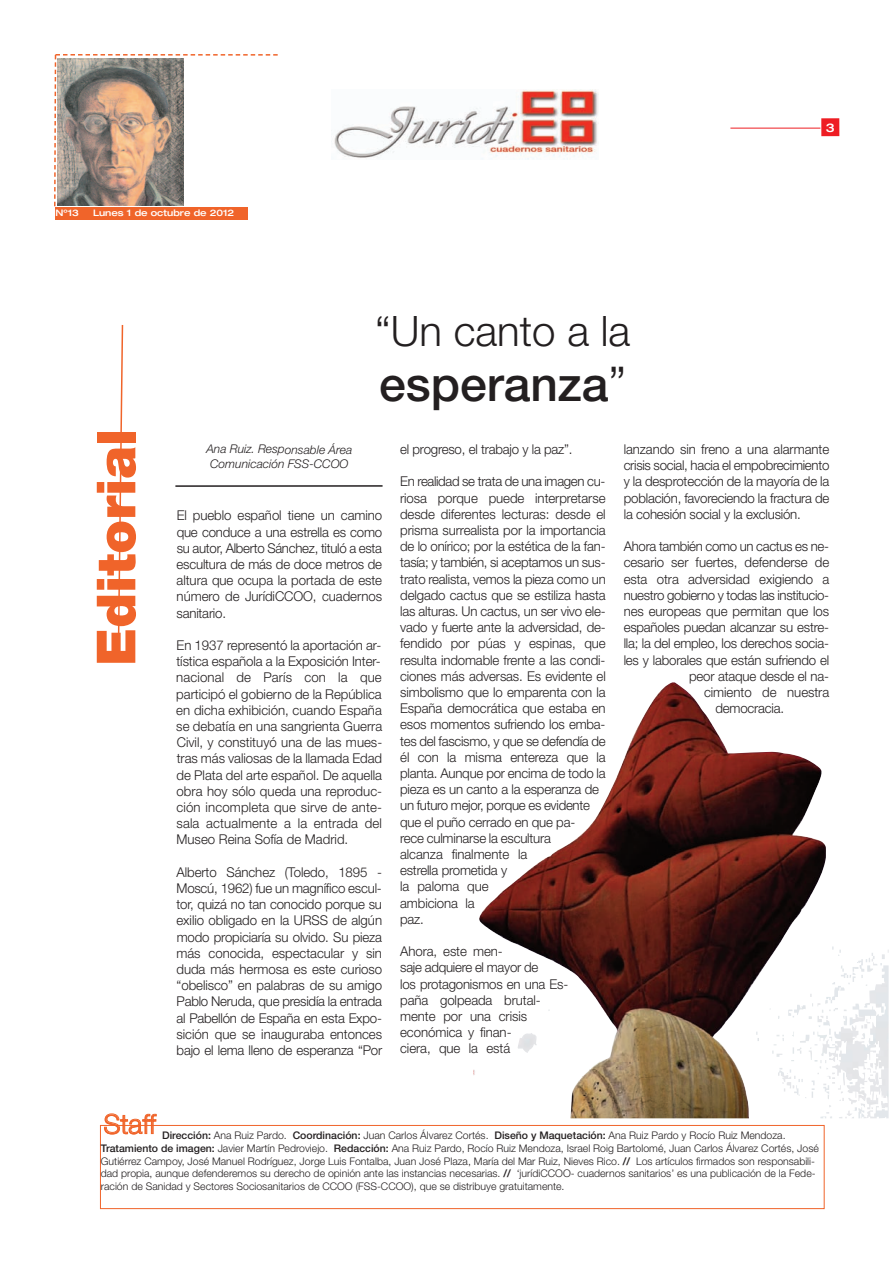
<style>
.page{position:relative;width:893px;height:1263px;background:#fff}
.page>*{position:absolute;margin:0;border:0;box-sizing:border-box;transform-origin:0 0}
.t1{font:900 54px "Helvetica Neue LT";color:#f0642a}
.t2{font:500 48px "Helvetica Neue CE";color:#231f20}
.t3{font:300 42px "Helvetica Neue LT";color:#231f20}
.t4{font:300 27px "Helvetica Neue LT";letter-spacing:-.005em;color:#f0642a}
.t5{font:300 13.5px/16.2px "Helvetica Neue LT";letter-spacing:-.015em;color:#231f20;text-align:justify}
.t6{font:italic 300 12px/14.4px "Helvetica Neue LT";color:#231f20;text-align:center}
.t7{font:500 expanded 12px "Helvetica Neue LT";color:#fff}
.t8{font:300 10.5px/12.6px "Helvetica Neue LT";color:#231f20}
.t9{font:500 expanded 9px "Helvetica Neue LT";color:#fff}
.s1{font-family:"Helvetica Neue LT";font-weight:300}
.s2{font-family:"Helvetica Neue CE";font-weight:500}
</style>
<div class="page">
<div style="left:100px;top:1125px;width:724px;height:84px;border:1px solid #f0642a"></div>
<svg style="left:104px;top:1113px;width:53px;height:22px"></svg>
<svg style="left:117px;top:325px;width:7px;height:313px"></svg>
<hr style="left:175px;top:485px;width:208px;height:2px;background:#231f20">
<div style="left:821px;top:118px;width:18px;height:18px;background:#ee1d23"></div>
<div style="left:56px;top:207px;width:192px;height:13px;background:#f0642a"></div>
<img style="left:334px;top:89px;width:264px;height:70px">
<svg style="left:54px;top:54px;width:224px;height:152px"></svg>
<hr style="left:730px;top:128px;width:90px;height:1px;background:#ee1d23">
<img style="left:58px;top:59px;width:126px;height:146px">
<img style="left:479px;top:682px;width:410px;height:436px">
<p class="t9" style="left:55px;top:210px;width:25px">Nº13</p>
<p class="t9" style="left:93px;top:210px;width:143px">Lunes 1 de octubre de 2012</p>
<h3 class="t3" style="left:375px;top:316px;width:257px">“Un canto a la</h3>
<h2 class="t2" style="left:379px;top:367px;width:249px">esperanza<span class="s1">”</span></h2>
<p class="t7" style="left:826px;top:123px;width:10px">3</p>
<h1 class="t1" style="left:97px;top:666px;width:239px;rotate:-90deg">Editorial</h1>
<p class="t6" style="left:206px;top:443px;width:148px">Ana Ruiz. Responsable Área<br>Comunicación FSS-CCOO</p>
<p class="t5" style="left:177px;top:509px;width:207px">El pueblo español tiene un camino que conduce a una estrella es como su autor, Alberto Sánchez, tituló a esta escultura de más de doce metros de altura que ocupa la portada de este número de JurídiCCOO, cuadernos sanitario.</p>
<p class="t5" style="left:176px;top:638px;width:207px">En 1937 representó la aportación ar&shy;tística española a la Exposición Inter&shy;nacional de París con la que participó el gobierno de la República en dicha exhibición, cuando España se debatía en una sangrienta Guerra Civil, y constituyó una de las mues&shy;tras más valiosas de la llamada Edad de Plata del arte español. De aquella obra hoy sólo queda una reproduc&shy;ción incompleta que sirve de ante&shy;sala actualmente a la entrada del Museo Reina Sofía de Madrid.</p>
<p class="t5" style="left:176px;top:865px;width:207px">Alberto Sánchez (Toledo, 1895 - Moscú, 1962) fue un magnífico escul&shy;tor, quizá no tan conocido porque su exilio obligado en la URSS de algún modo propiciaría su olvido. Su pieza más conocida, espectacular y sin duda más hermosa es este curioso “obelisco” en palabras de su amigo Pablo Neruda, que presidía la entrada al Pabellón de España en esta Expo&shy;sición que se inauguraba entonces bajo el lema lleno de esperanza “Por</p>
<p class="t5" style="left:400px;top:442px;width:174px">el progreso, el trabajo y la paz”.</p>
<p class="t5" style="left:400px;top:475px;width:207px;text-align:left">En realidad se trata de una imagen cu&shy;riosa porque puede interpretarse desde diferentes lecturas: desde el prisma surrealista por la importancia de lo onírico; por la estética de la fan&shy;tasía; y también, si aceptamos un sus&shy;trato realista, vemos la pieza como un delgado cactus que se estiliza hasta las alturas. Un cactus, un ser vivo ele&shy;vado y fuerte ante la adversidad, de&shy;fendido por púas y espinas, que resulta indomable frente a las condi&shy;ciones más adversas. Es evidente el simbolismo que lo emparenta con la<br>España democrática que estaba en esos momentos sufriendo los emba&shy;tes del fascismo, y que se defendía de él con la misma entereza que la planta. Aunque por encima de todo la pieza es un canto a la esperanza de un futuro mejor, porque es evidente que el puño cerrado en que pa-<br>rece culminarse la escultura<br>alcanza finalmente la<br>estrella prometida y<br>la paloma que<br>ambiciona la<br>paz.</p>
<p class="t5" style="left:400px;top:945px;width:170px;text-align:left">Ahora, este men-<br>saje adquiere el mayor de<br>los protagonismos en una Es&shy;paña golpeada brutal&shy;mente por una crisis económica y finan-<br>ciera, que la está</p>
<p class="t5" style="left:624px;top:442px;width:207px">lanzando sin freno a una alarmante crisis social, hacia el empobrecimiento y la desprotección de la mayoría de la población, favoreciendo la fractura de la cohesión social y la exclusión.</p>
<p class="t5" style="left:624px;top:540px;width:207px">Ahora también como un cactus es ne-</p>
<p class="t5" style="left:624px;top:556px;width:207px">cesario ser fuertes, defenderse de</p>
<p class="t5" style="left:624px;top:572px;width:207px">esta otra adversidad exigiendo a</p>
<p class="t5" style="left:624px;top:588px;width:207px">nuestro gobierno y todas las institucio-</p>
<p class="t5" style="left:624px;top:604px;width:207px">nes europeas que permitan que los</p>
<p class="t5" style="left:624px;top:621px;width:207px">españoles puedan alcanzar su estre-</p>
<p class="t5" style="left:624px;top:637px;width:207px">lla; la del empleo, los derechos socia-</p>
<p class="t5" style="left:624px;top:653px;width:207px">les y laborales que están sufriendo el</p>
<p class="t5" style="left:689px;top:669px;width:141px">peor ataque desde el na-</p>
<p class="t5" style="left:704px;top:685px;width:127px">cimiento de nuestra</p>
<p class="t5" style="left:715px;top:702px;width:70px">democracia.</p>
<h3 class="t4" style="left:104px;top:1114px;width:54px">Staff</h3>
<p class="t8" style="left:101px;top:1130px;width:719px;text-indent:61px"><span class="s2">Dirección:</span> Ana Ruiz Pardo. <span class="s2">Coordinación:</span> Juan Carlos Álvarez Cortés. <span class="s2">Diseño y Maquetación:</span> Ana Ruiz Pardo y Rocío Ruiz Mendoza.<br><span class="s2">Tratamiento de imagen:</span> Javier Martín Pedroviejo. <span class="s2">Redacción:</span> Ana Ruiz Pardo, Rocío Ruiz Mendoza, Israel Roig Bartolomé, Juan Carlos Álvarez Cortés, José Gutiérrez Campoy, José Manuel Rodríguez, Jorge Luis Fontalba, Juan José Plaza, María del Mar Ruiz, Nieves Rico. <span class="s2">//</span> Los artículos firmados son responsabili&shy;dad propia, aunque defenderemos su derecho de opinión ante las instancias necesarias. <span class="s2">//</span> ‘jurídiCCOO- cuadernos sanitarios’ es una publicación de la Fede&shy;ración de Sanidad y Sectores Sociosanitarios de CCOO (FSS-CCOO), que se distribuye gratuitamente.</p>
</div>
